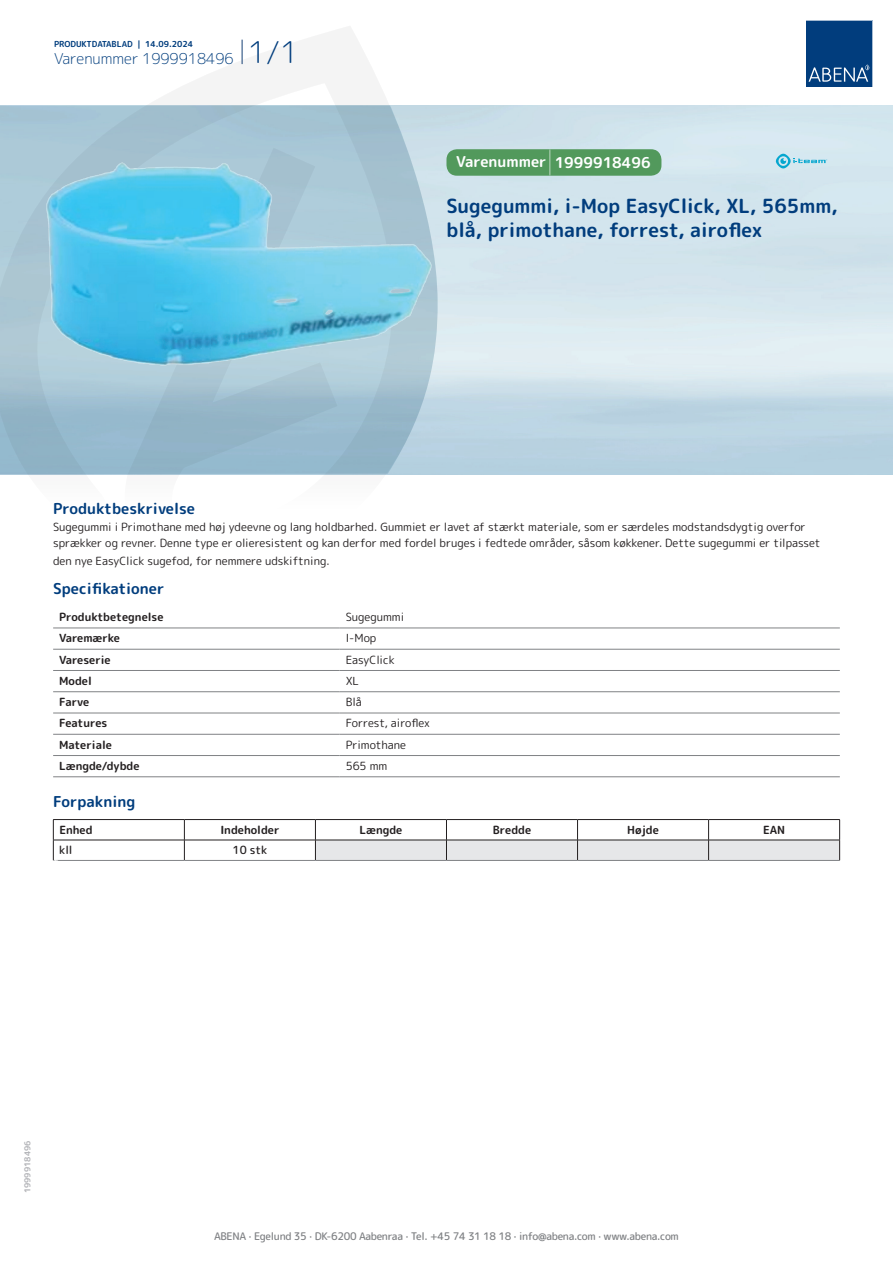
<style>
.page{position:relative;width:893px;height:1263px;background:#fff}
.page>*{position:absolute;margin:0;border:0;box-sizing:border-box;transform-origin:0 0}
.t1{font:700 19.5px/24px "Rounded Mplus 1 c";color:#013d7d}
.t2{font:700 15px "Rounded Mplus 1 c";color:#013d7d}
.t3{font:300 15px "Rounded Mplus 1 c";color:#013d7d}
.t4{font:700 15px "Rounded Mplus 1 c";color:#fff}
.t5{font:11.25px/16.5px "Rounded Mplus 1 c";color:#231f20}
.t6{font:700 11.25px "Rounded Mplus 1 c";color:#231f20}
.t7{font:500 11.25px "Rounded Mplus 1 c";color:#231f20}
.t8{font:500 10.5px "Rounded Mplus 1 c";letter-spacing:-.03em;color:#808285}
.t9{font:700 10.5px "Rounded Mplus 1 c";color:#fff}
.t10{font:700 8.25px "Rounded Mplus 1 c";color:#013d7d}
.t11{font:700 8.25px "Rounded Mplus 1 c";color:#b2b3b7}
.s1{font-size:30px}
.s2{font-size:25.5px}
</style>
<div class="page">
<svg style="left:0;top:26px;width:439px;height:449px"></svg>
<svg style="left:0;top:106px;width:438px;height:368px;background:#a2c1d1"></svg>
<svg style="left:242px;top:40px;width:1px;height:24px"></svg>
<svg style="left:806px;top:20px;width:67px;height:67px;background:#144b86"></svg>
<img style="left:47px;top:163px;width:384px;height:203px">
<hr style="left:53px;top:628px;width:287px;height:1px;background:#808285">
<hr style="left:340px;top:628px;width:500px;height:1px;background:#808285">
<hr style="left:53px;top:649px;width:287px;height:1px;background:#808285">
<hr style="left:340px;top:649px;width:500px;height:1px;background:#808285">
<hr style="left:53px;top:670px;width:287px;height:1px;background:#808285">
<hr style="left:340px;top:670px;width:500px;height:1px;background:#808285">
<hr style="left:53px;top:691px;width:287px;height:1px;background:#808285">
<hr style="left:340px;top:691px;width:500px;height:1px;background:#808285">
<hr style="left:53px;top:713px;width:287px;height:1px;background:#808285">
<hr style="left:340px;top:713px;width:500px;height:1px;background:#808285">
<hr style="left:53px;top:734px;width:287px;height:1px;background:#808285">
<hr style="left:340px;top:734px;width:500px;height:1px;background:#808285">
<hr style="left:53px;top:755px;width:287px;height:1px;background:#808285">
<hr style="left:340px;top:755px;width:500px;height:1px;background:#808285">
<hr style="left:53px;top:776px;width:287px;height:1px;background:#808285">
<hr style="left:340px;top:776px;width:500px;height:1px;background:#808285">
<hr style="left:53px;top:819px;width:131px;height:1px;background:#231f20">
<hr style="left:184px;top:819px;width:131px;height:1px;background:#231f20">
<hr style="left:315px;top:819px;width:131px;height:1px;background:#231f20">
<hr style="left:446px;top:819px;width:131px;height:1px;background:#231f20">
<hr style="left:577px;top:819px;width:132px;height:1px;background:#231f20">
<hr style="left:709px;top:819px;width:131px;height:1px;background:#231f20">
<hr style="left:53px;top:840px;width:131px;height:1px;background:#231f20">
<svg style="left:53px;top:820px;width:1px;height:40px"></svg>
<hr style="left:184px;top:840px;width:131px;height:1px;background:#231f20">
<svg style="left:184px;top:820px;width:1px;height:40px"></svg>
<svg style="left:315px;top:820px;width:525px;height:40px"></svg>
<hr style="left:53px;top:860px;width:131px;height:1px;background:#808285">
<hr style="left:184px;top:860px;width:131px;height:1px;background:#808285">
<hr style="left:315px;top:860px;width:131px;height:1px;background:#808285">
<hr style="left:446px;top:860px;width:131px;height:1px;background:#808285">
<hr style="left:577px;top:860px;width:132px;height:1px;background:#808285">
<hr style="left:709px;top:860px;width:131px;height:1px;background:#808285">
<div style="left:446px;top:149px;width:215px;height:27px;background:#52995c;border-radius:10px"></div>
<svg style="left:776px;top:154px;width:51px;height:14px"></svg>
<p class="t10" style="left:54px;top:38px;width:141px">PRODUKTDATABLAD | 14.09.2024</p>
<h2 class="t3" style="left:54px;top:48px;width:246px">Varenummer 1999918496 <span class="s1">1/1</span></h2>
<h2 class="t4" style="left:456px;top:152px;width:196px">Varenummer <span class="s2">|</span> 1999918496</h2>
<h1 class="t1" style="left:446px;top:194px;width:393px">Sugegummi, i-Mop EasyClick, XL, 565mm, blå, primothane, forrest, airoflex</h1>
<h2 class="t2" style="left:53px;top:498px;width:143px">Produktbeskrivelse</h2>
<p class="t5" style="left:53px;top:518px;width:769px">Sugegummi i Primothane med høj ydeevne og lang holdbarhed. Gummiet er lavet af stærkt materiale, som er særdeles modstandsdygtig overfor sprækker og revner. Denne type er olieresistent og kan derfor med fordel bruges i fedtede områder, såsom køkkener. Dette sugegummi er tilpasset</p>
<p class="t5" style="left:53px;top:553px;width:278px">den nye EasyClick sugefod, for nemmere udskiftning.</p>
<h2 class="t2" style="left:53px;top:578px;width:113px">Specifikationer</h2>
<p class="t6" style="left:59px;top:609px;width:106px">Produktbetegnelse</p>
<p class="t5" style="left:346px;top:609px;width:60px">Sugegummi</p>
<p class="t6" style="left:59px;top:630px;width:62px">Varemærke</p>
<p class="t5" style="left:346px;top:630px;width:32px">I-Mop</p>
<p class="t6" style="left:59px;top:651px;width:53px">Vareserie</p>
<p class="t5" style="left:346px;top:651px;width:50px">EasyClick</p>
<p class="t6" style="left:59px;top:673px;width:34px">Model</p>
<p class="t5" style="left:346px;top:672px;width:15px">XL</p>
<p class="t6" style="left:59px;top:694px;width:32px">Farve</p>
<p class="t5" style="left:346px;top:694px;width:18px">Blå</p>
<p class="t6" style="left:59px;top:715px;width:50px">Features</p>
<p class="t5" style="left:346px;top:715px;width:86px">Forrest, airoflex</p>
<p class="t6" style="left:59px;top:737px;width:54px">Materiale</p>
<p class="t5" style="left:346px;top:736px;width:62px">Primothane</p>
<p class="t6" style="left:59px;top:758px;width:82px">Længde/dybde</p>
<p class="t5" style="left:346px;top:758px;width:43px">565 mm</p>
<h2 class="t2" style="left:53px;top:791px;width:84px">Forpakning</h2>
<p class="t6" style="left:59px;top:822px;width:35px">Enhed</p>
<p class="t6" style="left:220px;top:822px;width:61px">Indeholder</p>
<p class="t6" style="left:359px;top:822px;width:44px">Længde</p>
<p class="t6" style="left:493px;top:822px;width:40px">Bredde</p>
<p class="t6" style="left:627px;top:822px;width:33px">Højde</p>
<p class="t6" style="left:763px;top:822px;width:24px">EAN</p>
<p class="t7" style="left:59px;top:842px;width:15px">kll</p>
<p class="t7" style="left:233px;top:842px;width:36px">10 stk</p>
<p class="t9" style="left:53px;top:856px;width:7px">*</p>
<p class="t11" style="left:22px;top:1193px;width:54px;rotate:-90deg">1999918496</p>
<p class="t8" style="left:214px;top:1229px;width:466px">ABENA · Egelund 35 · DK-6200 Aabenraa · Tel. +45 74 31 18 18 · info@abena.com · www.abena.com</p>
</div>
